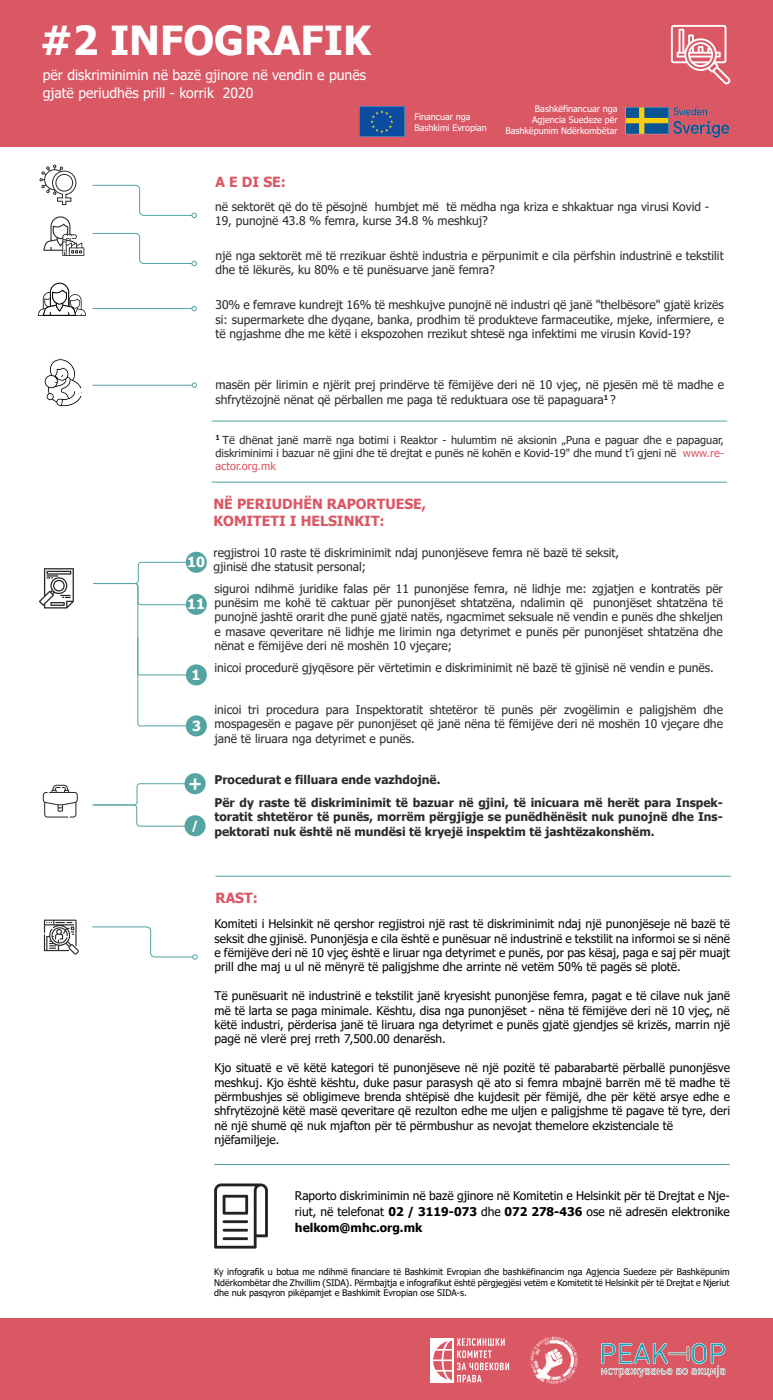
<style>
.page{position:relative;width:773px;height:1400px;background:#fff}
.page>*{position:absolute;margin:0;border:0;box-sizing:border-box;transform-origin:0 0}
.t1{font:700 40px "Tahoma";color:#fff}
.t2{font:14px/17.4px "Tahoma";color:#fff}
.t3{font:700 14px/16.8px "Tahoma";color:#da5764}
.t4{font:700 14px "Tahoma";color:#fff}
.t5{font:700 12.3px "Tahoma";color:#fff}
.t6{font:12px/14.4px "Tahoma";color:#2a2b2a}
.t7{font:12px/14.4px "Tahoma";color:#050504;text-align:justify}
.t8{font:700 12px/14.4px "Tahoma";color:#2a2b2a;text-align:justify}
.t9{font:12px/16px "Tahoma";color:#000;text-align:justify}
.t10{font:11px/13.2px "Tahoma";color:#2a2b2a;text-align:justify}
.t11{font:9px/10.8px "Tahoma";color:#050504;text-align:justify}
.t12{font:9px/10.8px "Tahoma";color:#fff}
.s1{color:#da5764}
.s2{font-size:18px;color:#fff}
.s3{font-weight:700}
</style>
<div class="page">
<svg style="left:214px;top:1183px;width:54px;height:65px"></svg>
<hr style="left:223px;top:1220px;width:25px;height:2px;background:#212222">
<hr style="left:223px;top:1228px;width:25px;height:3px;background:#212222">
<hr style="left:223px;top:1237px;width:25px;height:2px;background:#212222">
<div style="left:0;top:0;width:773px;height:147px;background:#da5764"></div>
<div style="left:0;top:1318px;width:773px;height:81px;background:#da5764"></div>
<svg style="left:671px;top:25px;width:59px;height:59px"></svg>
<hr style="left:212px;top:481px;width:515px;height:1px;background:#54a4a1">
<hr style="left:212px;top:420px;width:515px;height:1px;background:#54a4a1">
<hr style="left:215px;top:875px;width:516px;height:1px;background:#54a4a1">
<hr style="left:214px;top:1163px;width:516px;height:1px;background:#54a4a1">
<svg style="left:192px;top:382px;width:5px;height:6px"></svg>
<hr style="left:93px;top:385px;width:99px;height:1px;background:#54a4a1">
<svg style="left:92px;top:184px;width:105px;height:34px"></svg>
<hr style="left:93px;top:308px;width:99px;height:1px;background:#54a4a1">
<svg style="left:191px;top:306px;width:6px;height:5px"></svg>
<svg style="left:92px;top:232px;width:105px;height:34px"></svg>
<svg style="left:92px;top:926px;width:106px;height:33px"></svg>
<div style="left:186px;top:551px;width:21px;height:22px;background:#54a4a1;border-radius:50%"></div>
<div style="left:186px;top:594px;width:21px;height:21px;background:#54a4a1;border-radius:50%"></div>
<svg style="left:530px;top:1336px;width:47px;height:47px"></svg>
<svg style="left:601px;top:1342px;width:125px;height:35px"></svg>
<svg style="left:93px;top:561px;width:107px;height:165px"></svg>
<div style="left:186px;top:664px;width:21px;height:21px;background:#54a4a1;border-radius:50%"></div>
<div style="left:186px;top:715px;width:21px;height:21px;background:#54a4a1;border-radius:50%"></div>
<svg style="left:39px;top:568px;width:35px;height:40px"></svg>
<svg style="left:44px;top:919px;width:35px;height:35px"></svg>
<svg style="left:43px;top:784px;width:35px;height:33px"></svg>
<div style="left:185px;top:773px;width:21px;height:21px;background:#54a4a1;border-radius:50%"></div>
<svg style="left:92px;top:782px;width:96px;height:45px"></svg>
<div style="left:185px;top:815px;width:21px;height:21px;background:#54a4a1;border-radius:50%"></div>
<svg style="left:39px;top:164px;width:38px;height:41px"></svg>
<svg style="left:43px;top:216px;width:41px;height:40px"></svg>
<svg style="left:38px;top:282px;width:48px;height:34px"></svg>
<svg style="left:44px;top:358px;width:38px;height:49px"></svg>
<div style="left:430px;top:1338px;width:24px;height:44px;background:#fff"></div>
<svg style="left:433px;top:1338px;width:76px;height:44px"></svg>
<svg style="left:359px;top:106px;width:46px;height:31px"></svg>
<svg style="left:625px;top:107px;width:104px;height:31px"></svg>
<h1 class="t1" style="left:40px;top:12px;width:332px">#2 INFOGRAFIK</h1>
<p class="t2" style="left:43px;top:67px;width:325px">për diskriminimin në bazë gjinore në vendin e punës gjatë periudhës prill - korrik 2020</p>
<p class="t3" style="left:215px;top:174px;width:72px">A E DI SE:</p>
<p class="t12" style="left:414px;top:112px;width:74px">Financuar nga<br>Bashkimi Evropian</p>
<p class="t12" style="left:505px;top:104px;width:114px;text-align:right">Bashkëfinancuar nga<br>Agjencia Suedeze për<br>Bashkëpunim Ndërkombëtar</p>
<p class="t6" style="left:215px;top:200px;width:495px">në sektorët që do të pësojnë humbjet më të mëdha nga kriza e shkaktuar nga virusi Kovid -<br>19, punojnë 43.8 % femra, kurse 34.8 % meshkuj?</p>
<p class="t6" style="left:215px;top:249px;width:510px">një nga sektorët më të rrezikuar është industria e përpunimit e cila përfshin industrinë e tekstilit dhe të lëkurës, ku 80% e të punësuarve janë femra?</p>
<p class="t6" style="left:215px;top:298px;width:510px;text-align:justify">30% e femrave kundrejt 16% të meshkujve punojnë në industri që janë "thelbësore" gjatë krizës si: supermarkete dhe dyqane, banka, prodhim të produkteve farmaceutike, mjeke, infermiere, e të ngjashme dhe me këtë i ekspozohen rrezikut shtesë nga infektimi me virusin Kovid-19?</p>
<p class="t6" style="left:215px;top:378px;width:510px">masën për lirimin e njërit prej prindërve të fëmijëve deri në 10 vjeç, në pjesën më të madhe e shfrytëzojnë nënat që përballen me paga të reduktuara ose të papaguara<sup>1</sup> ?</p>
<p class="t10" style="left:215px;top:434px;width:510px"><sup>1</sup> Të dhënat janë marrë nga botimi i Reaktor - hulumtim në aksionin „Puna e paguar dhe e papaguar, diskriminimi i bazuar në gjini dhe të drejtat e punës në kohën e Kovid-19" dhe mund t’i gjeni në <span class="s1">www.re&shy;actor.org.mk</span></p>
<p class="t4" style="left:187px;top:552px;width:19px">10</p>
<p class="t4" style="left:187px;top:594px;width:19px">11</p>
<p class="t4" style="left:191px;top:665px;width:10px">1</p>
<p class="t4" style="left:192px;top:716px;width:10px">3</p>
<p class="t3" style="left:213px;top:496px;width:214px">NË PERIUDHËN RAPORTUESE,<br>KOMITETI I HELSINKIT:</p>
<p class="t6" style="left:213px;top:545px;width:407px">regjistroi 10 raste të diskriminimit ndaj punonjëseve femra në bazë të seksit, gjinisë dhe statusit personal;</p>
<p class="t6" style="left:214px;top:581px;width:510px;text-align:justify">siguroi ndihmë juridike falas për 11 punonjëse femra, në lidhje me: zgjatjen e kontratës për punësim me kohë të caktuar për punonjëset shtatzëna, ndalimin që punonjëset shtatzëna të punojnë jashtë orarit dhe punë gjatë natës, ngacmimet seksuale në vendin e punës dhe shkeljen e masave qeveritare në lidhje me lirimin nga detyrimet e punës për punonjëset shtatzëna dhe nënat e fëmijëve deri në moshën 10 vjeçare;</p>
<p class="t6" style="left:214px;top:661px;width:501px">inicoi procedurë gjyqësore për vërtetimin e diskriminimit në bazë të gjinisë në vendin e punës.</p>
<p class="t6" style="left:214px;top:703px;width:510px;text-align:justify">inicoi tri procedura para Inspektoratit shtetëror të punës për zvogëlimin e paligjshëm dhe mospagesën e pagave për punonjëset që janë nëna të fëmijëve deri në moshën 10 vjeçare dhe janë të liruara nga detyrimet e punës.</p>
<p class="t8" style="left:188px;top:772px;width:254px"><span class="s2">+</span> Procedurat e filluara ende vazhdojnë.</p>
<p class="t5" style="left:191px;top:816px;width:9px">/</p>
<p class="t8" style="left:214px;top:795px;width:510px">Për dy raste të diskriminimit të bazuar në gjini, të inicuara më herët para Inspek&shy;toratit shtetëror të punës, morrëm përgjigje se punëdhënësit nuk punojnë dhe Ins&shy;pektorati nuk është në mundësi të kryejë inspektim të jashtëzakonshëm.</p>
<p class="t3" style="left:215px;top:890px;width:44px">RAST:</p>
<p class="t7" style="left:214px;top:917px;width:517px">Komiteti i Helsinkit në qershor regjistroi një rast të diskriminimit ndaj një punonjëseje në bazë të seksit dhe gjinisë. Punonjësja e cila është e punësuar në industrinë e tekstilit na informoi se si nënë e fëmijëve deri në 10 vjeç është e liruar nga detyrimet e punës, por pas kësaj, paga e saj për muajt prill dhe maj u ul në mënyrë të paligjshme dhe arrinte në vetëm 50% të pagës së plotë.</p>
<p class="t7" style="left:214px;top:989px;width:517px">Të punësuarit në industrinë e tekstilit janë kryesisht punonjëse femra, pagat e të cilave nuk janë më të larta se paga minimale. Kështu, disa nga punonjëset - nëna të fëmijëve deri në 10 vjeç, në këtë industri, përderisa janë të liruara nga detyrimet e punës gjatë gjendjes së krizës, marrin një pagë në vlerë prej rreth 7,500.00 denarësh.</p>
<p class="t7" style="left:214px;top:1061px;width:517px;text-align:left">Kjo situatë e vë këtë kategori të punonjëseve në një pozitë të pabarabartë përballë punonjësve meshkuj. Kjo është kështu, duke pasur parasysh që ato si femra mbajnë barrën më të madhe të përmbushjes së obligimeve brenda shtëpisë dhe kujdesit për fëmijë, dhe për këtë arsye edhe e shfrytëzojnë këtë masë qeveritare që rezulton edhe me uljen e paligjshme të pagave të tyre, deri në një shumë që nuk mjafton për të përmbushur as nevojat themelore ekzistenciale të njëfamiljeje.</p>
<p class="t9" style="left:295px;top:1188px;width:436px">Raporto diskriminimin në bazë gjinore në Komitetin e Helsinkit për të Drejtat e Nje&shy;riut, në telefonat <span class="s3">02 / 3119-073</span> dhe <span class="s3">072 278-436</span> ose në adresën elektronike <span class="s3">helkom@mhc.org.mk</span></p>
<p class="t11" style="left:214px;top:1266px;width:517px">Ky infografik u botua me ndihmë financiare të Bashkimit Evropian dhe bashkëfinancim nga Agjencia Suedeze për Bashkëpunim Ndërkombëtar dhe Zhvillim (SIDA). Përmbajtja e infografikut është përgjegjësi vetëm e Komitetit të Helsinkit për të Drejtat e Njeriut dhe nuk pasqyron pikëpamjet e Bashkimit Evropian ose SIDA-s.</p>
</div>
